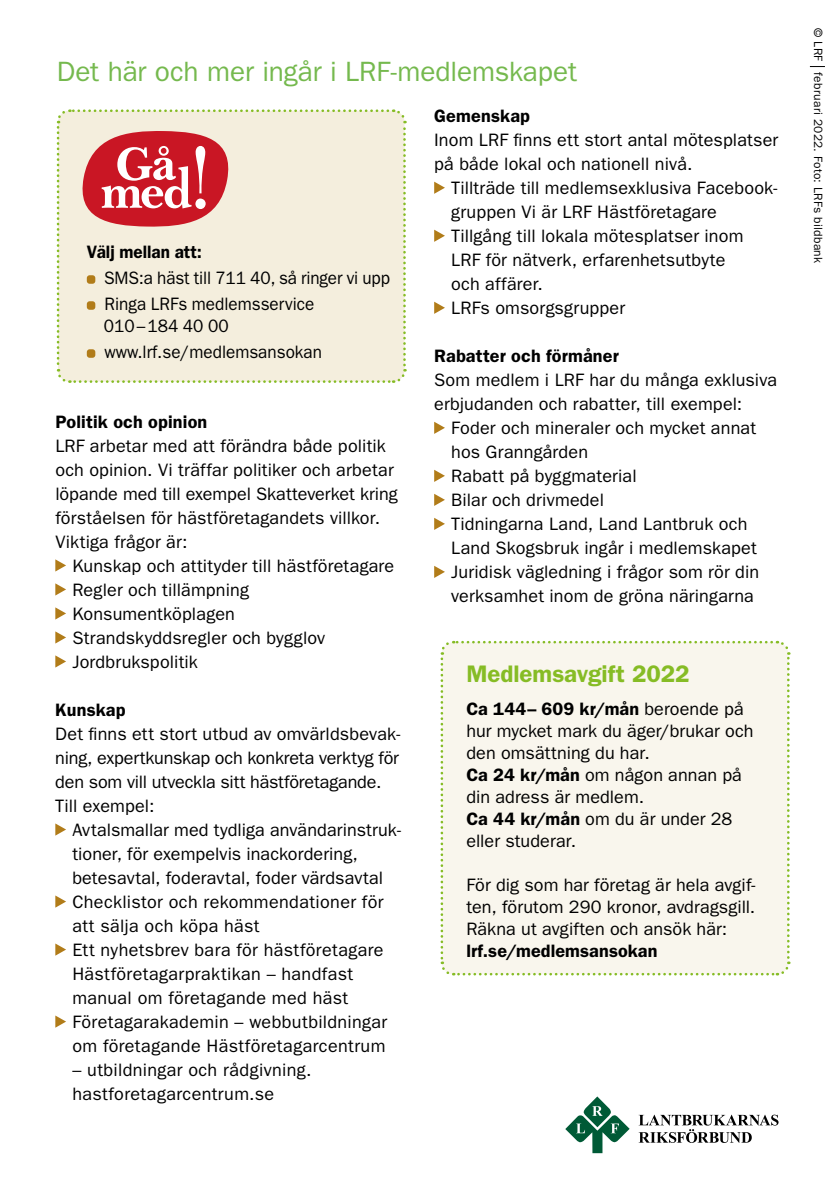
<style>
.page{position:relative;width:840px;height:1191px;background:#fff}
.page>*{position:absolute;margin:0;border:0;box-sizing:border-box;transform-origin:0 0}
.t1{font:28px "ITC Franklin Gothic Std";letter-spacing:-.005em;color:#75b94e}
.t2{font:600 24px "ITC Franklin Gothic Std";color:#86bc25}
.t3{font:18px/24px "ITC Franklin Gothic Std";letter-spacing:.01em;color:#000}
.t4{font:18px/26px "ITC Franklin Gothic Std";letter-spacing:.01em;color:#000;scale:.95 1}
.t5{font:600 18px "ITC Franklin Gothic Std";letter-spacing:.005em;color:#000}
.t6{font:600 18px "ITC Franklin Gothic Std";letter-spacing:.005em;color:#000;scale:.95 1}
.t7{font:12px "ITC Franklin Gothic Std";letter-spacing:.025em;color:#000}
.s1{font-weight:600}
</style>
<div class="page">
<div style="left:440px;top:640px;width:350px;height:336px;background:#f9f6ed"></div>
<svg style="left:638px;top:1114px;width:140px;height:28px"></svg>
<svg style="left:565px;top:1096px;width:64px;height:57px"></svg>
<svg style="left:55px;top:559px;width:11px;height:12px"></svg>
<svg style="left:55px;top:583px;width:11px;height:12px"></svg>
<svg style="left:55px;top:607px;width:11px;height:12px"></svg>
<svg style="left:55px;top:631px;width:11px;height:12px"></svg>
<svg style="left:55px;top:655px;width:11px;height:12px"></svg>
<svg style="left:55px;top:823px;width:11px;height:12px"></svg>
<svg style="left:55px;top:895px;width:11px;height:12px"></svg>
<svg style="left:55px;top:943px;width:11px;height:12px"></svg>
<svg style="left:55px;top:1015px;width:11px;height:12px"></svg>
<svg style="left:809px;top:66px;width:15px;height:1px"></svg>
<svg style="left:56px;top:109px;width:351px;height:274px;background:#eed8c9"></svg>
<div style="left:87px;top:275px;width:8px;height:9px;background:#b17c19;border-radius:3px"></div>
<div style="left:87px;top:301px;width:8px;height:9px;background:#b17c19;border-radius:3px"></div>
<div style="left:87px;top:349px;width:8px;height:9px;background:#b17c19;border-radius:3px"></div>
<svg style="left:434px;top:182px;width:10px;height:12px"></svg>
<svg style="left:434px;top:230px;width:10px;height:12px"></svg>
<svg style="left:434px;top:302px;width:10px;height:12px"></svg>
<svg style="left:434px;top:422px;width:10px;height:12px"></svg>
<svg style="left:434px;top:469px;width:11px;height:13px"></svg>
<svg style="left:434px;top:494px;width:10px;height:12px"></svg>
<svg style="left:434px;top:518px;width:10px;height:12px"></svg>
<svg style="left:434px;top:566px;width:10px;height:12px"></svg>
<h1 class="t1" style="left:57px;top:55px;width:521px">Det här och mer ingår i LRF-medlemskapet</h1>
<p class="t6" style="left:87px;top:241px;width:123px">Välj mellan att:</p>
<p class="t4" style="left:104px;top:265px;width:302px">SMS:a häst till 711 40, så ringer vi upp<br>Ringa LRFs medlemsservice</p>
<p class="t4" style="left:104px;top:313px;width:231px">010–184 40 00 www.lrf.se/medlemsansokan</p>
<p class="t5" style="left:55px;top:411px;width:153px">Politik och opinion</p>
<p class="t3" style="left:55px;top:433px;width:344px">LRF arbetar med att förändra både politik och opinion. Vi träffar politiker och arbetar löpande med till exempel Skatteverket kring förståelsen för hästföretagandets villkor.<br>Viktiga frågor är:</p>
<p class="t3" style="left:72px;top:553px;width:323px">Kunskap och attityder till hästföretagare<br>Regler och tillämpning<br>Konsumentköplagen<br>Strandskyddsregler och bygglov<br>Jordbrukspolitik</p>
<p class="t5" style="left:55px;top:699px;width:72px">Kunskap</p>
<p class="t3" style="left:55px;top:721px;width:346px">Det finns ett stort utbud av omvärldsbevak&shy;ning, expertkunskap och konkreta verktyg för den som vill utveckla sitt hästföretagande.<br>Till exempel:</p>
<p class="t3" style="left:72px;top:817px;width:330px">Avtalsmallar med tydliga användarinstruk&shy;tioner, för exempelvis inackordering, betesavtal, foderavtal, foder värdsavtal Checklistor och rekommendationer för att sälja och köpa häst<br>Ett nyhetsbrev bara för hästföretagare Hästföretagarpraktikan – handfast manual om företagande med häst Företagarakademin – webbutbildningar om företagande Hästföretagarcentrum</p>
<p class="t3" style="left:72px;top:1057px;width:241px">– utbildningar och rådgivning. hastforetagarcentrum.se</p>
<p class="t5" style="left:434px;top:105px;width:97px">Gemenskap</p>
<p class="t3" style="left:434px;top:128px;width:345px">Inom LRF finns ett stort antal mötesplatser på både lokal och nationell nivå.</p>
<p class="t3" style="left:451px;top:176px;width:327px">Tillträde till medlemsexklusiva Facebook&shy;gruppen Vi är LRF Hästföretagare<br>Tillgång till lokala mötesplatser inom<br>LRF för nätverk, erfarenhetsutbyte<br>och affärer.<br>LRFs omsorgsgrupper</p>
<p class="t5" style="left:434px;top:345px;width:186px">Rabatter och förmåner</p>
<p class="t3" style="left:434px;top:368px;width:344px">Som medlem i LRF har du många exklusiva erbjudanden och rabatter, till exempel:</p>
<p class="t3" style="left:451px;top:416px;width:309px">Foder och mineraler och mycket annat hos Granngården<br>Rabatt på byggmaterial<br>Bilar och drivmedel<br>Tidningarna Land, Land Lantbruk och<br>Land Skogsbruk ingår i medlemskapet<br>Juridisk vägledning i frågor som rör din verksamhet inom de gröna näringarna</p>
<h2 class="t2" style="left:466px;top:659px;width:224px">Medlemsavgift 2022</h2>
<p class="t3" style="left:466px;top:698px;width:288px;line-height:22px"><span class="s1">Ca 144– 609 kr/mån</span> beroende på hur mycket mark du äger/brukar och den omsättning du har.<br><span class="s1">Ca 24 kr/mån</span> om någon annan på din adress är medlem.<br><span class="s1">Ca 44 kr/mån</span> om du är under 28 eller studerar.</p>
<p class="t3" style="left:466px;top:874px;width:290px;line-height:22px;text-align:justify">För dig som har företag är hela avgif&shy;ten, förutom 290 kronor, avdragsgill.<br>Räkna ut avgiften och ansök här:</p>
<p class="t5" style="left:466px;top:940px;width:193px">lrf.se/medlemsansokan</p>
<p class="t7" style="left:824px;top:28px;width:236px;rotate:90deg">© LRF februari 2022. Foto: LRFs bildbank</p>
</div>
